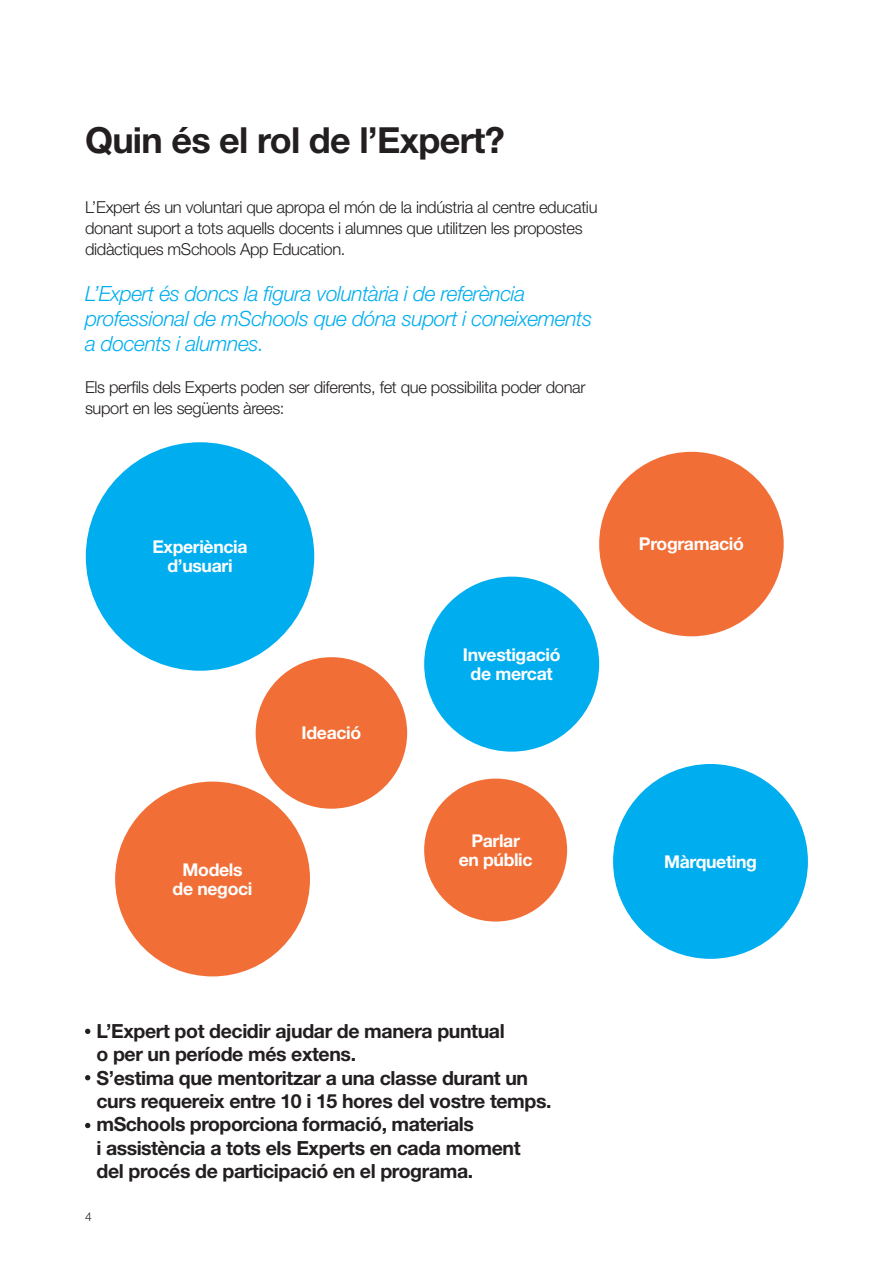
<style>
.page{position:relative;width:893px;height:1263px;background:#fff}
.page>*{position:absolute;margin:0;border:0;box-sizing:border-box;transform-origin:0 0}
.t1{font:700 36px "Helvetica Neue LT Std";letter-spacing:-.02em;color:#231f20}
.t2{font:italic 300 21px/25.2px "Helvetica Neue LT Std";letter-spacing:-.02em;color:#00aeef}
.t3{font:700 19.5px/23.4px "Helvetica Neue LT Std";letter-spacing:-.02em;color:#231f20}
.t4{font:700 17.7px/19px "Helvetica Neue LT Std";letter-spacing:-.02em;color:#fff;text-align:center}
.t5{font:300 16.5px/21px "Helvetica Neue LT Std";letter-spacing:-.02em;color:#231f20}
.t6{font:300 12px "Helvetica Neue LT Std";color:#231f20}
</style>
<div class="page">
<div style="left:424px;top:577px;width:175px;height:175px;background:#00aeef;border-radius:50%"></div>
<div style="left:86px;top:442px;width:228px;height:229px;background:#00aeef;border-radius:50%"></div>
<div style="left:424px;top:779px;width:143px;height:142px;background:#f26e37;border-radius:50%"></div>
<div style="left:613px;top:764px;width:195px;height:195px;background:#00aeef;border-radius:50%"></div>
<div style="left:256px;top:657px;width:151px;height:152px;background:#f26e37;border-radius:50%"></div>
<div style="left:599px;top:452px;width:185px;height:184px;background:#f26e37;border-radius:50%"></div>
<div style="left:115px;top:781px;width:195px;height:195px;background:#f26e37;border-radius:50%"></div>
<svg style="left:85px;top:1029px;width:5px;height:5px"></svg>
<svg style="left:85px;top:1075px;width:5px;height:5px"></svg>
<svg style="left:85px;top:1123px;width:5px;height:5px"></svg>
<h1 class="t1" style="left:85px;top:118px;width:421px">Quin és el rol de l’Expert?</h1>
<p class="t5" style="left:85px;top:196px;width:514px">L’Expert és un voluntari que apropa el món de la indústria al centre educatiu donant suport a tots aquells docents i alumnes que utilitzen les propostes didàctiques mSchools App Education.</p>
<p class="t2" style="left:85px;top:281px;width:509px">L’Expert és doncs la figura voluntària i de referència professional de mSchools que dóna suport i coneixements a docents i alumnes.</p>
<p class="t5" style="left:85px;top:377px;width:502px">Els perfils dels Experts poden ser diferents, fet que possibilita poder donar suport en les següents àrees:</p>
<p class="t4" style="left:152px;top:537px;width:97px">Experiència d’usuari</p>
<p class="t4" style="left:173px;top:859px;width:81px">Models de negoci</p>
<p class="t4" style="left:302px;top:723px;width:61px">Ideació</p>
<p class="t4" style="left:463px;top:645px;width:99px">Investigació de mercat</p>
<p class="t4" style="left:459px;top:831px;width:75px">Parlar<br>en públic</p>
<p class="t4" style="left:639px;top:534px;width:106px">Programació</p>
<p class="t4" style="left:664px;top:851px;width:94px">Màrqueting</p>
<p class="t3" style="left:97px;top:1019px;width:457px">L’Expert pot decidir ajudar de manera puntual<br>o per un període més extens.<br>S’estima que mentoritzar a una classe durant un curs requereix entre 10 i 15 hores del vostre temps. mSchools proporciona formació, materials<br>i assistència a tots els Experts en cada moment del procés de participació en el programa.</p>
<p class="t6" style="left:85px;top:1209px;width:8px">4</p>
</div>
